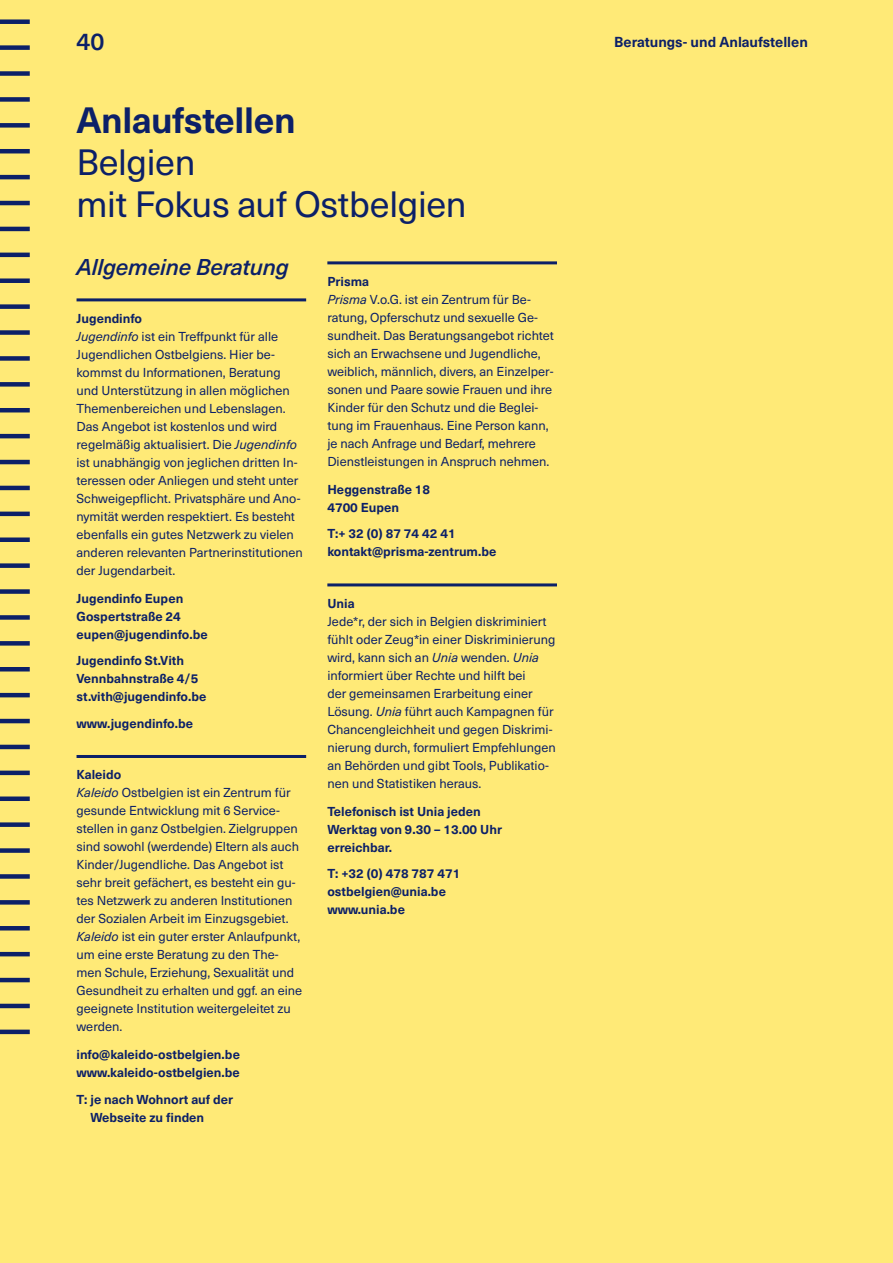
<style>
.page{position:relative;width:893px;height:1263px;background:#ffea77}
.page>*{position:absolute;margin:0;border:0;box-sizing:border-box;transform-origin:0 0}
.t1{font:36px/42px "Neue Haas Unica";letter-spacing:-.01em;color:#0c2068}
.t2{font:700 36px "Neue Haas Unica";letter-spacing:-.01em;color:#0c2068}
.t3{font:500 24px "Neue Haas Unica";color:#0c2068}
.t4{font:italic 500 22.5px "Neue Haas Unica";letter-spacing:-.01em;color:#0c2068}
.t5{font:700 14.25px "Neue Haas Unica";color:#0c2068}
.t6{font:12.75px/18px "Neue Haas Unica";color:#0c2068}
.t7{font:700 12.75px/18px "Neue Haas Unica";color:#0c2068}
.s1{font-weight:700}
.s2{font-style:italic}
</style>
<div class="page">
<div style="left:0;top:19px;width:30px;height:5px;background:#0c2068"></div>
<div style="left:0;top:45px;width:30px;height:5px;background:#0c2068"></div>
<div style="left:0;top:71px;width:30px;height:5px;background:#0c2068"></div>
<hr style="left:0;top:227px;width:30px;height:4px;background:#0c2068">
<div style="left:0;top:97px;width:30px;height:5px;background:#0c2068"></div>
<hr style="left:0;top:253px;width:30px;height:4px;background:#0c2068">
<div style="left:0;top:123px;width:30px;height:5px;background:#0c2068"></div>
<div style="left:0;top:278px;width:30px;height:5px;background:#0c2068"></div>
<hr style="left:0;top:434px;width:30px;height:4px;background:#0c2068">
<div style="left:0;top:641px;width:30px;height:5px;background:#0c2068"></div>
<div style="left:0;top:848px;width:30px;height:5px;background:#0c2068"></div>
<hr style="left:0;top:149px;width:30px;height:4px;background:#0c2068">
<div style="left:0;top:304px;width:30px;height:5px;background:#0c2068"></div>
<hr style="left:0;top:460px;width:30px;height:4px;background:#0c2068">
<hr style="left:0;top:667px;width:30px;height:4px;background:#0c2068">
<div style="left:0;top:874px;width:30px;height:5px;background:#0c2068"></div>
<hr style="left:0;top:175px;width:30px;height:4px;background:#0c2068">
<div style="left:0;top:330px;width:30px;height:5px;background:#0c2068"></div>
<hr style="left:0;top:486px;width:30px;height:4px;background:#0c2068">
<hr style="left:0;top:693px;width:30px;height:4px;background:#0c2068">
<div style="left:0;top:900px;width:30px;height:5px;background:#0c2068"></div>
<div style="left:0;top:382px;width:30px;height:5px;background:#0c2068"></div>
<div style="left:0;top:537px;width:30px;height:5px;background:#0c2068"></div>
<hr style="left:0;top:745px;width:30px;height:4px;background:#0c2068">
<hr style="left:0;top:952px;width:30px;height:4px;background:#0c2068">
<div style="left:0;top:589px;width:30px;height:5px;background:#0c2068"></div>
<div style="left:0;top:796px;width:30px;height:5px;background:#0c2068"></div>
<hr style="left:0;top:1004px;width:30px;height:4px;background:#0c2068">
<hr style="left:0;top:201px;width:30px;height:4px;background:#0c2068">
<div style="left:0;top:356px;width:30px;height:5px;background:#0c2068"></div>
<hr style="left:0;top:512px;width:30px;height:4px;background:#0c2068">
<hr style="left:0;top:719px;width:30px;height:4px;background:#0c2068">
<hr style="left:0;top:926px;width:30px;height:4px;background:#0c2068">
<hr style="left:0;top:408px;width:30px;height:4px;background:#0c2068">
<div style="left:0;top:563px;width:30px;height:5px;background:#0c2068"></div>
<hr style="left:0;top:771px;width:30px;height:4px;background:#0c2068">
<hr style="left:0;top:978px;width:30px;height:4px;background:#0c2068">
<div style="left:0;top:615px;width:30px;height:5px;background:#0c2068"></div>
<div style="left:0;top:822px;width:30px;height:5px;background:#0c2068"></div>
<div style="left:0;top:1029px;width:30px;height:5px;background:#0c2068"></div>
<hr style="left:77px;top:298px;width:229px;height:3px;background:#0c2068">
<hr style="left:77px;top:755px;width:229px;height:3px;background:#0c2068">
<hr style="left:327px;top:261px;width:230px;height:3px;background:#0c2068">
<hr style="left:327px;top:583px;width:230px;height:3px;background:#0c2068">
<h2 class="t3" style="left:77px;top:24px;width:29px">40</h2>
<h1 class="t2" style="left:77px;top:93px;width:221px">Anlaufstellen</h1>
<h1 class="t1" style="left:77px;top:140px;width:392px">Belgien<br>mit Fokus auf Ostbelgien</h1>
<h3 class="t4" style="left:77px;top:250px;width:214px">Allgemeine Beratung</h3>
<p class="t6" style="left:77px;top:308px;width:228px"><span class="s1">Jugendinfo<br></span><span class="s2">Jugendinfo</span> ist ein Treffpunkt für alle Jugendlichen Ostbelgiens. Hier be&shy;kommst du Informationen, Beratung und Unterstützung in allen möglichen Themenbereichen und Lebenslagen.<br>Das Angebot ist kostenlos und wird regelmäßig aktualisiert. Die <span class="s2">Jugendinfo </span>ist unabhängig von jeglichen dritten In&shy;teressen oder Anliegen und steht unter Schweigepflicht. Privatsphäre und Ano&shy;nymität werden respektiert. Es besteht ebenfalls ein gutes Netzwerk zu vielen anderen relevanten Partnerinstitutionen der Jugendarbeit.</p>
<p class="t7" style="left:77px;top:588px;width:133px">Jugendinfo Eupen<br>Gospertstraße 24 eupen@jugendinfo.be</p>
<p class="t7" style="left:77px;top:651px;width:131px">Jugendinfo St.Vith<br>Vennbahnstraße 4/5 st.vith@jugendinfo.be</p>
<p class="t7" style="left:77px;top:713px;width:118px">www.jugendinfo.be</p>
<p class="t6" style="left:77px;top:765px;width:227px"><span class="s1">Kaleido<br></span><span class="s2">Kaleido</span> Ostbelgien ist ein Zentrum für gesunde Entwicklung mit 6 Service&shy;stellen in ganz Ostbelgien. Zielgruppen sind sowohl (werdende) Eltern als auch Kinder/Jugendliche. Das Angebot ist sehr breit gefächert, es besteht ein gu&shy;tes Netzwerk zu anderen Institutionen der Sozialen Arbeit im Einzugsgebiet.<br><span class="s2">Kaleido</span> ist ein guter erster Anlaufpunkt, um eine erste Beratung zu den The&shy;men Schule, Erziehung, Sexualität und Gesundheit zu erhalten und ggf. an eine geeignete Institution weitergeleitet zu werden.</p>
<p class="t7" style="left:77px;top:1045px;width:165px">info@kaleido-ostbelgien.be www.kaleido-ostbelgien.be</p>
<p class="t7" style="left:90px;top:1089px;width:144px;text-indent:-14px">T: je nach Wohnort auf der<br>Webseite zu finden</p>
<p class="t6" style="left:327px;top:271px;width:228px"><span class="s1">Prisma<br></span><span class="s2">Prisma</span> V.o.G. ist ein Zentrum für Be&shy;ratung, Opferschutz und sexuelle Ge&shy;sundheit. Das Beratungsangebot richtet sich an Erwachsene und Jugendliche, weiblich, männlich, divers, an Einzelper&shy;sonen und Paare sowie Frauen und ihre Kinder für den Schutz und die Beglei&shy;tung im Frauenhaus. Eine Person kann, je nach Anfrage und Bedarf, mehrere Dienstleistungen in Anspruch nehmen.</p>
<p class="t7" style="left:327px;top:479px;width:104px">Heggenstraße 18<br>4700 Eupen</p>
<p class="t7" style="left:327px;top:524px;width:171px">T:+ 32 (0) 87 74 42 41 kontakt@prisma-zentrum.be</p>
<p class="t7" style="left:327px;top:593px;width:29px">Unia</p>
<p class="t6" style="left:327px;top:611px;width:230px">Jede*r, der sich in Belgien diskriminiert fühlt oder Zeug*in einer Diskriminierung wird, kann sich an <span class="s2">Unia</span> wenden. <span class="s2">Unia </span>informiert über Rechte und hilft bei<br>der gemeinsamen Erarbeitung einer Lösung. <span class="s2">Unia</span> führt auch Kampagnen für Chancengleichheit und gegen Diskrimi&shy;nierung durch, formuliert Empfehlungen an Behörden und gibt Tools, Publikatio&shy;nen und Statistiken heraus.</p>
<p class="t7" style="left:327px;top:801px;width:176px">Telefonisch ist Unia jeden<br>Werktag von 9.30 – 13.00 Uhr erreichbar.</p>
<p class="t7" style="left:327px;top:864px;width:135px">T: +32 (0) 478 787 471 ostbelgien@unia.be www.unia.be</p>
<p class="t5" style="left:614px;top:31px;width:195px">Beratungs- und Anlaufstellen</p>
</div>
